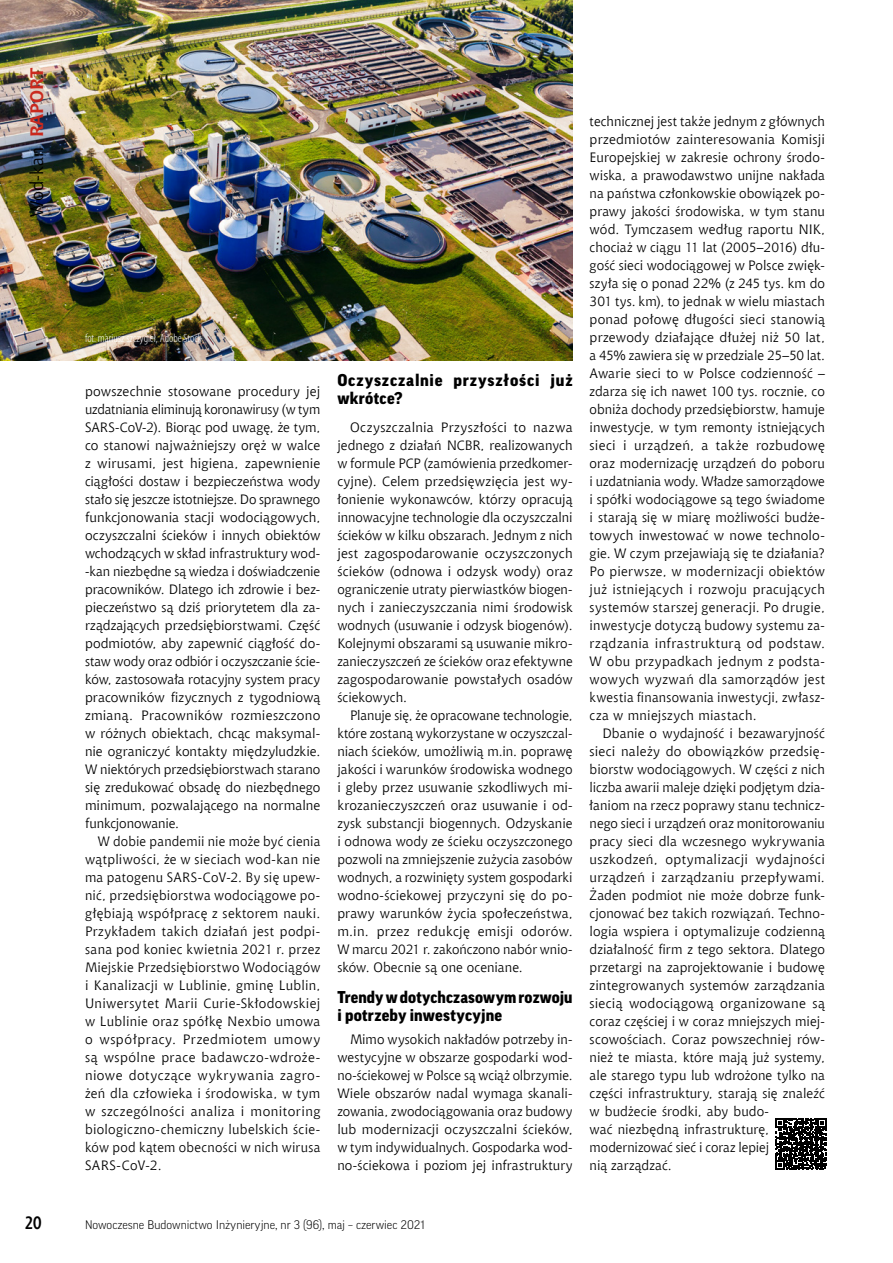
<style>
.page{position:relative;width:893px;height:1263px;background:#fff}
.page>*{position:absolute;margin:0;border:0;box-sizing:border-box;transform-origin:0 0}
.t1{font:18px "Chianti EU";letter-spacing:-.005em;color:#000}
.t2{font:700 18px "Aerton Cnd EFN";color:#000}
.t3{font:900 16.5px/18px "Good Pro";letter-spacing:.015em;color:#000}
.t4{font:900 16.5px/18px "Good Pro";letter-spacing:.045em;color:#000}
.t5{font:13.5px/18px "Chianti EU";letter-spacing:.01em;color:#000;text-align:justify}
.t6{font:300 12px "Good Pro";color:#000}
.t7{font:300 condensed 12px "Myriad Pro";color:#fff}
.s1{font-weight:700;color:#ca291d}
</style>
<div class="page">
<img style="left:0;top:0;width:573px;height:360px">
<svg style="left:776px;top:1118px;width:50px;height:51px"></svg>
<hr style="left:892px;top:374px;width:1px;height:177px;background:#009ee3">
<h1 class="t1" style="left:26px;top:217px;width:151px;rotate:-90deg">Wod-kan <span class="s1">RAPORT</span></h1>
<p class="t7" style="left:85px;top:331px;width:118px">fot. mariusz szczygieł, Adobe Stock</p>
<p class="t5" style="left:85px;top:382px;width:237px">powszechnie stosowane procedury jej uzdatniania eliminują koronawirusy (w tym SARS-CoV-2). Biorąc pod uwagę, że tym, co stanowi najważniejszy oręż w walce z wirusami, jest higiena, zapewnienie ciągłości dostaw i bezpieczeństwa wody stało się jeszcze istotniejsze. Do sprawnego funkcjonowania stacji wodociągowych, oczyszczalni ścieków i innych obiektów wchodzących w skład infrastruktury wod--kan niezbędne są wiedza i doświadczenie pracowników. Dlatego ich zdrowie i bez&shy;pieczeństwo są dziś priorytetem dla za&shy;rządzających przedsiębiorstwami. Część podmiotów, aby zapewnić ciągłość do&shy;staw wody oraz odbiór i oczyszczanie ście&shy;ków, zastosowała rotacyjny system pracy pracowników fizycznych z tygodniową zmianą. Pracowników rozmieszczono w różnych obiektach, chcąc maksymal&shy;nie ograniczyć kontakty międzyludzkie.<br>W niektórych przedsiębiorstwach starano się zredukować obsadę do niezbędnego minimum, pozwalającego na normalne funkcjonowanie.</p>
<p class="t5" style="left:85px;top:832px;width:237px;text-indent:13px">W dobie pandemii nie może być cienia wątpliwości, że w sieciach wod-kan nie ma patogenu SARS-CoV-2. By się upew&shy;nić, przedsiębiorstwa wodociągowe po&shy;głębiają współpracę z sektorem nauki.<br>Przykładem takich działań jest podpi&shy;sana pod koniec kwietnia 2021 r. przez Miejskie Przedsiębiorstwo Wodociągów i Kanalizacji w Lublinie, gminę Lublin, Uniwersytet Marii Curie-Skłodowskiej w Lublinie oraz spółkę Nexbio umowa o współpracy. Przedmiotem umowy są wspólne prace badawczo-wdroże&shy;niowe dotyczące wykrywania zagro&shy;żeń dla człowieka i środowiska, w tym w szczególności analiza i monitoring biologiczno-chemiczny lubelskich ście&shy;ków pod kątem obecności w nich wirusa SARS-CoV-2.</p>
<p class="t4" style="left:337px;top:371px;width:237px">Oczyszczalnie przyszłości już wkrótce?</p>
<p class="t5" style="left:337px;top:418px;width:237px;text-indent:13px">Oczyszczalnia Przyszłości to nazwa jednego z działań NCBR, realizowanych w formule PCP (zamówienia przedkomer&shy;cyjne). Celem przedsięwzięcia jest wy&shy;łonienie wykonawców, którzy opracują innowacyjne technologie dla oczyszczalni ścieków w kilku obszarach. Jednym z nich jest zagospodarowanie oczyszczonych ścieków (odnowa i odzysk wody) oraz ograniczenie utraty pierwiastków biogen&shy;nych i zanieczyszczania nimi środowisk wodnych (usuwanie i odzysk biogenów).<br>Kolejnymi obszarami są usuwanie mikro&shy;zanieczyszczeń ze ścieków oraz efektywne zagospodarowanie powstałych osadów ściekowych.</p>
<p class="t5" style="left:337px;top:706px;width:237px;text-indent:13px">Planuje się, że opracowane technologie, które zostaną wykorzystane w oczyszczal&shy;niach ścieków, umożliwią m.in. poprawę jakości i warunków środowiska wodnego i gleby przez usuwanie szkodliwych mi&shy;krozanieczyszczeń oraz usuwanie i od&shy;zysk substancji biogennych. Odzyskanie i odnowa wody ze ścieku oczyszczonego pozwoli na zmniejszenie zużycia zasobów wodnych, a rozwinięty system gospodarki wodno-ściekowej przyczyni się do po&shy;prawy warunków życia społeczeństwa, m.in. przez redukcję emisji odorów.<br>W marcu 2021 r. zakończono nabór wnio&shy;sków. Obecnie są one oceniane.</p>
<p class="t3" style="left:337px;top:988px;width:237px">Trendy w dotychczasowym rozwoju i potrzeby inwestycyjne</p>
<p class="t5" style="left:337px;top:1030px;width:237px;text-indent:13px">Mimo wysokich nakładów potrzeby in&shy;westycyjne w obszarze gospodarki wod&shy;no-ściekowej w Polsce są wciąż olbrzymie.<br>Wiele obszarów nadal wymaga skanali&shy;zowania, zwodociągowania oraz budowy lub modernizacji oczyszczalni ścieków, w tym indywidualnych. Gospodarka wod&shy;no-ściekowa i poziom jej infrastruktury</p>
<p class="t5" style="left:590px;top:112px;width:237px">technicznej jest także jednym z głównych przedmiotów zainteresowania Komisji Europejskiej w zakresie ochrony środo&shy;wiska, a prawodawstwo unijne nakłada na państwa członkowskie obowiązek po&shy;prawy jakości środowiska, w tym stanu wód. Tymczasem według raportu NIK, chociaż w ciągu 11 lat (2005–2016) dłu&shy;gość sieci wodociągowej w Polsce zwięk&shy;szyła się o ponad 22% (z 245 tys. km do 301 tys. km), to jednak w wielu miastach ponad połowę długości sieci stanowią przewody działające dłużej niż 50 lat, a 45% zawiera się w przedziale 25–50 lat.<br>Awarie sieci to w Polsce codzienność – zdarza się ich nawet 100 tys. rocznie, co obniża dochody przedsiębiorstw, hamuje inwestycje, w tym remonty istniejących sieci i urządzeń, a także rozbudowę oraz modernizację urządzeń do poboru i uzdatniania wody. Władze samorządowe i spółki wodociągowe są tego świadome i starają się w miarę możliwości budże&shy;towych inwestować w nowe technolo&shy;gie. W czym przejawiają się te działania?<br>Po pierwsze, w modernizacji obiektów już istniejących i rozwoju pracujących systemów starszej generacji. Po drugie, inwestycje dotyczą budowy systemu za&shy;rządzania infrastrukturą od podstaw.<br>W obu przypadkach jednym z podsta&shy;wowych wyzwań dla samorządów jest kwestia finansowania inwestycji, zwłasz&shy;cza w mniejszych miastach.</p>
<p class="t5" style="left:590px;top:724px;width:237px;text-align:left;text-indent:13px">Dbanie o wydajność i bezawaryjność sieci należy do obowiązków przedsię&shy;biorstw wodociągowych. W części z nich liczba awarii maleje dzięki podjętym dzia&shy;łaniom na rzecz poprawy stanu technicz&shy;nego sieci i urządzeń oraz monitorowaniu pracy sieci dla wczesnego wykrywania uszkodzeń, optymalizacji wydajności urządzeń i zarządzaniu przepływami.<br>Żaden podmiot nie może dobrze funk&shy;cjonować bez takich rozwiązań. Techno&shy;logia wspiera i optymalizuje codzienną działalność firm z tego sektora. Dlatego przetargi na zaprojektowanie i budowę zintegrowanych systemów zarządzania siecią wodociągową organizowane są coraz częściej i w coraz mniejszych miej&shy;scowościach. Coraz powszechniej rów&shy;nież te miasta, które mają już systemy, ale starego typu lub wdrożone tylko na części infrastruktury, starają się znaleźć w budżecie środki, aby budo-<br>wać niezbędną infrastrukturę, modernizować sieć i coraz lepiej<br>nią zarządzać.</p>
<h1 class="t2" style="left:25px;top:1212px;width:18px">20</h1>
<p class="t6" style="left:85px;top:1218px;width:341px">Nowoczesne Budownictwo Inżynieryjne, nr 3 (96), maj – czerwiec 2021</p>
</div>
